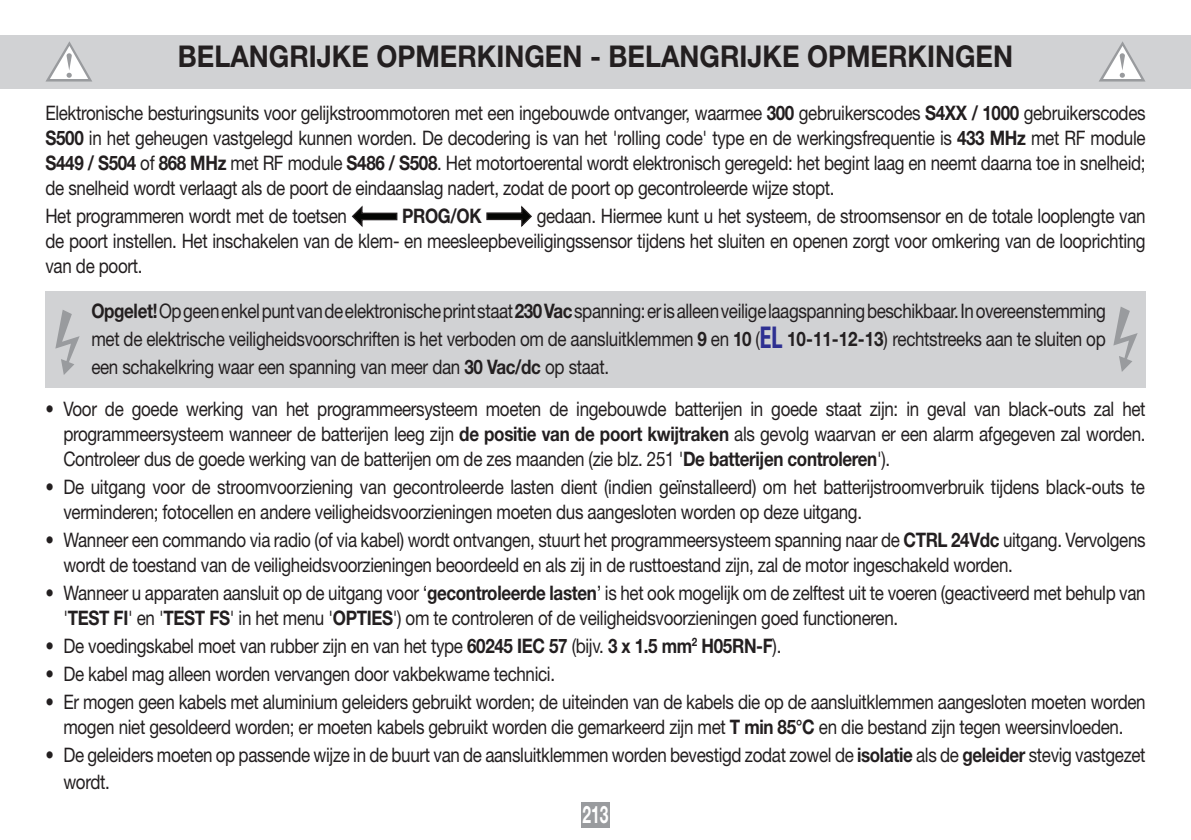
<style>
.page{position:relative;width:1191px;height:840px;background:#fff}
.page>*{position:absolute;margin:0;border:0;box-sizing:border-box;transform-origin:0 0}
.t1{font:700 30px "Helvetica Neue LT Std";color:#231f20;scale:.9 1}
.t2{font:700 24px "Helvetica Neue LT Std";color:#fff;scale:.65 1}
.t3{font:20px/25px "Helvetica Neue LT Std";letter-spacing:-.02em;color:#231f20;text-align:justify;scale:.85 1}
.t4{font:700 20px "Helvetica Neue LT Std";letter-spacing:-.02em;color:#231f20;scale:.85 1}
.s1{font-weight:700}
.s2{font-weight:700;font-stretch:condensed;font-size:30px;color:#2e3092}
</style>
<div class="page">
<div style="left:581px;top:802px;width:28px;height:25px;background:#999b9e"></div>
<div style="left:45px;top:291px;width:1100px;height:97px;background:#d1d2d4"></div>
<div style="left:0;top:35px;width:1191px;height:54px;background:#d1d2d4"></div>
<svg style="left:46px;top:41px;width:46px;height:40px"></svg>
<svg style="left:55px;top:310px;width:25px;height:65px"></svg>
<svg style="left:1099px;top:41px;width:46px;height:40px"></svg>
<svg style="left:1113px;top:307px;width:24px;height:65px"></svg>
<svg style="left:351px;top:205px;width:47px;height:22px"></svg>
<svg style="left:486px;top:205px;width:46px;height:22px"></svg>
<p class="t1" style="left:178px;top:38px;width:929px">BELANGRIJKE OPMERKINGEN - BELANGRIJKE OPMERKINGEN</p>
<p class="t3" style="left:45px;top:100px;width:1295px">Elektronische besturingsunits voor gelijkstroommotoren met een ingebouwde ontvanger, waarmee <span class="s1">300</span> gebruikerscodes <span class="s1">S4XX / 1000</span> gebruikerscodes <span class="s1">S500</span> in het geheugen vastgelegd kunnen worden. De decodering is van het 'rolling code' type en de werkingsfrequentie is <span class="s1">433 MHz</span> met RF module <span class="s1">S449 / S504</span> of <span class="s1">868 MHz</span> met RF module <span class="s1">S486 / S508</span>. Het motortoerental wordt elektronisch geregeld: het begint laag en neemt daarna toe in snelheid; de snelheid wordt verlaagt als de poort de eindaanslag nadert, zodat de poort op gecontroleerde wijze stopt.</p>
<p class="t3" style="left:45px;top:203px;width:356px">Het programmeren wordt met de toetsen</p>
<p class="t4" style="left:402px;top:203px;width:95px">PROG/OK</p>
<p class="t3" style="left:45px;top:203px;width:1295px;text-indent:491px">gedaan. Hiermee kunt u het systeem, de stroomsensor en de totale looplengte van de poort instellen. Het inschakelen van de klem- en meesleepbeveiligingssensor tijdens het sluiten en openen zorgt voor omkering van de looprichting van de poort.</p>
<p class="t3" style="left:91px;top:297px;width:1195px;line-height:28px"><span class="s1">Opgelet!</span> Op geen enkel punt van de elektronische print staat <span class="s1">230 Vac</span> spanning: er is alleen veilige laagspanning beschikbaar. In overeenstemming met de elektrische veiligheidsvoorschriften is het verboden om de aansluitklemmen <span class="s1">9</span> en <span class="s1">10</span> (<span class="s2">EL</span> <span class="s1">10-11-12-13</span>) rechtstreeks aan te sluiten op een schakelkring waar een spanning van meer dan <span class="s1">30 Vac/dc</span> op staat.</p>
<p class="t3" style="left:63px;top:396px;width:1274px;text-indent:-18px"><span class="s1">•</span> Voor de goede werking van het programmeersysteem moeten de ingebouwde batterijen in goede staat zijn: in geval van black-outs zal het programmeersysteem wanneer de batterijen leeg zijn <span class="s1">de positie van de poort kwijtraken</span> als gevolg waarvan er een alarm afgegeven zal worden.<br>Controleer dus de goede werking van de batterijen om de zes maanden (zie blz. 251 '<span class="s1">De batterijen controleren</span>').</p>
<p class="t3" style="left:63px;top:474px;width:1273px;text-indent:-18px">• De uitgang voor de stroomvoorziening van gecontroleerde lasten dient (indien geïnstalleerd) om het batterijstroomverbruik tijdens black-outs te verminderen; fotocellen en andere veiligheidsvoorzieningen moeten dus aangesloten worden op deze uitgang.</p>
<p class="t3" style="left:63px;top:527px;width:1274px;text-indent:-18px">• Wanneer een commando via radio (of via kabel) wordt ontvangen, stuurt het programmeersysteem spanning naar de <span class="s1">CTRL 24Vdc</span> uitgang. Vervolgens wordt de toestand van de veiligheidsvoorzieningen beoordeeld en als zij in de rusttoestand zijn, zal de motor ingeschakeld worden.</p>
<p class="t3" style="left:63px;top:580px;width:1274px;text-indent:-18px">• Wanneer u apparaten aansluit op de uitgang voor ‘<span class="s1">gecontroleerde lasten</span>’ is het ook mogelijk om de zelftest uit te voeren (geactiveerd met behulp van '<span class="s1">TEST FI</span>' en '<span class="s1">TEST FS</span>' in het menu '<span class="s1">OPTIES</span>') om te controleren of de veiligheidsvoorzieningen goed functioneren.</p>
<p class="t3" style="left:45px;top:632px;width:867px">• De voedingskabel moet van rubber zijn en van het type <span class="s1">60245 IEC 57</span> (bijv. <span class="s1">3 x 1.5 mm</span><sup>2</sup> <span class="s1">H05RN-F</span>).</p>
<p class="t3" style="left:45px;top:660px;width:601px">• De kabel mag alleen worden vervangen door vakbekwame technici.</p>
<p class="t3" style="left:45px;top:688px;width:1296px;text-align:center">• Er mogen geen kabels met aluminium geleiders gebruikt worden; de uiteinden van de kabels die op de aansluitklemmen aangesloten moeten worden mogen niet gesoldeerd worden; er moeten kabels gebruikt worden die gemarkeerd zijn met <span class="s1">T min 85°C</span> en die bestand zijn tegen weersinvloeden.</p>
<p class="t3" style="left:63px;top:740px;width:1274px;line-height:27.6px;text-indent:-18px">• De geleiders moeten op passende wijze in de buurt van de aansluitklemmen worden bevestigd zodat zowel de <span class="s1">isolatie</span> als de <span class="s1">geleider</span> stevig vastgezet wordt.</p>
<p class="t2" style="left:582px;top:799px;width:42px">213</p>
</div>
